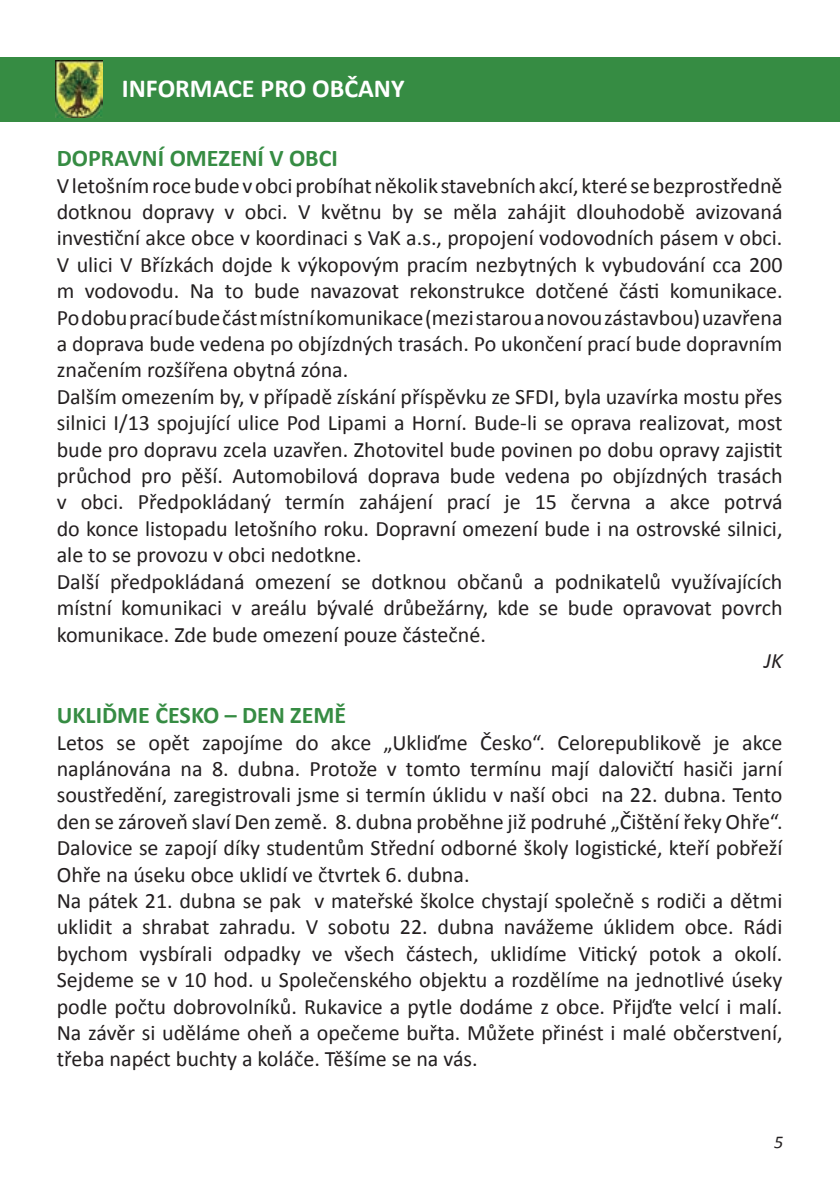
<style>
.page{position:relative;width:840px;height:1191px;background:#fff}
.page>*{position:absolute;margin:0;border:0;box-sizing:border-box;transform-origin:0 0}
.t1{font:700 26px "Calibri";color:#fff}
.t2{font:700 24px "Calibri";color:#368c43}
.t3{font:22px/26.4px "Calibri";color:#231f20}
.t4{font:italic 22px "Calibri";color:#231f20}
.t5{font:italic 18px "Calibri";color:#231f20}
</style>
<div class="page">
<div style="left:0;top:57px;width:839px;height:64px;background:#368c43"></div>
<img style="left:55px;top:60px;width:47px;height:57px">
<p class="t1" style="left:122px;top:72px;width:284px">INFORMACE PRO OBČANY</p>
<p class="t2" style="left:57px;top:143px;width:282px">DOPRAVNÍ OMEZENÍ V OBCI</p>
<p class="t3" style="left:57px;top:172px;width:727px">V letošním roce bude v obci probíhat několik stavebních akcí, které se bezprostředně dotknou dopravy v obci. V květnu by se měla zahájit dlouhodobě avizovaná investiční akce obce v koordinaci s VaK a.s., propojení vodovodních pásem v obci.<br>V ulici V Břízkách dojde k výkopovým pracím nezbytných k vybudování cca 200 m vodovodu. Na to bude navazovat rekonstrukce dotčené části komunikace.<br>Po dobu prací bude část místní komunikace (mezi starou a novou zástavbou) uzavřena a doprava bude vedena po objízdných trasách. Po ukončení prací bude dopravním značením rozšířena obytná zóna.<br>Dalším omezením by, v případě získání příspěvku ze SFDI, byla uzavírka mostu přes silnici I/13 spojující ulice Pod Lipami a Horní. Bude-li se oprava realizovat, most bude pro dopravu zcela uzavřen. Zhotovitel bude povinen po dobu opravy zajistit průchod pro pěší. Automobilová doprava bude vedena po objízdných trasách v obci. Předpokládaný termín zahájení prací je 15 června a akce potrvá do konce listopadu letošního roku. Dopravní omezení bude i na ostrovské silnici, ale to se provozu v obci nedotkne.<br>Další předpokládaná omezení se dotknou občanů a podnikatelů využívajících místní komunikaci v areálu bývalé drůbežárny, kde se bude opravovat povrch komunikace. Zde bude omezení pouze částečné.</p>
<p class="t4" style="left:763px;top:645px;width:20px">JK</p>
<p class="t2" style="left:57px;top:700px;width:291px">UKLIĎME ČESKO – DEN ZEMĚ</p>
<p class="t3" style="left:57px;top:729px;width:727px">Letos se opět zapojíme do akce „Ukliďme Česko“. Celorepublikově je akce naplánována na 8. dubna. Protože v tomto termínu mají dalovičtí hasiči jarní soustředění, zaregistrovali jsme si termín úklidu v naší obci na 22. dubna. Tento den se zároveň slaví Den země. 8. dubna proběhne již podruhé „Čištění řeky Ohře“.<br>Dalovice se zapojí díky studentům Střední odborné školy logistické, kteří pobřeží Ohře na úseku obce uklidí ve čtvrtek 6. dubna.<br>Na pátek 21. dubna se pak v mateřské školce chystají společně s rodiči a dětmi uklidit a shrabat zahradu. V sobotu 22. dubna navážeme úklidem obce. Rádi bychom vysbírali odpadky ve všech částech, uklidíme Vitický potok a okolí.<br>Sejdeme se v 10 hod. u Společenského objektu a rozdělíme na jednotlivé úseky podle počtu dobrovolníků. Rukavice a pytle dodáme z obce. Přijďte velcí i malí.<br>Na závěr si uděláme oheň a opečeme buřta. Můžete přinést i malé občerstvení, třeba napéct buchty a koláče. Těšíme se na vás.</p>
<p class="t5" style="left:773px;top:1129px;width:11px">5</p>
</div>
